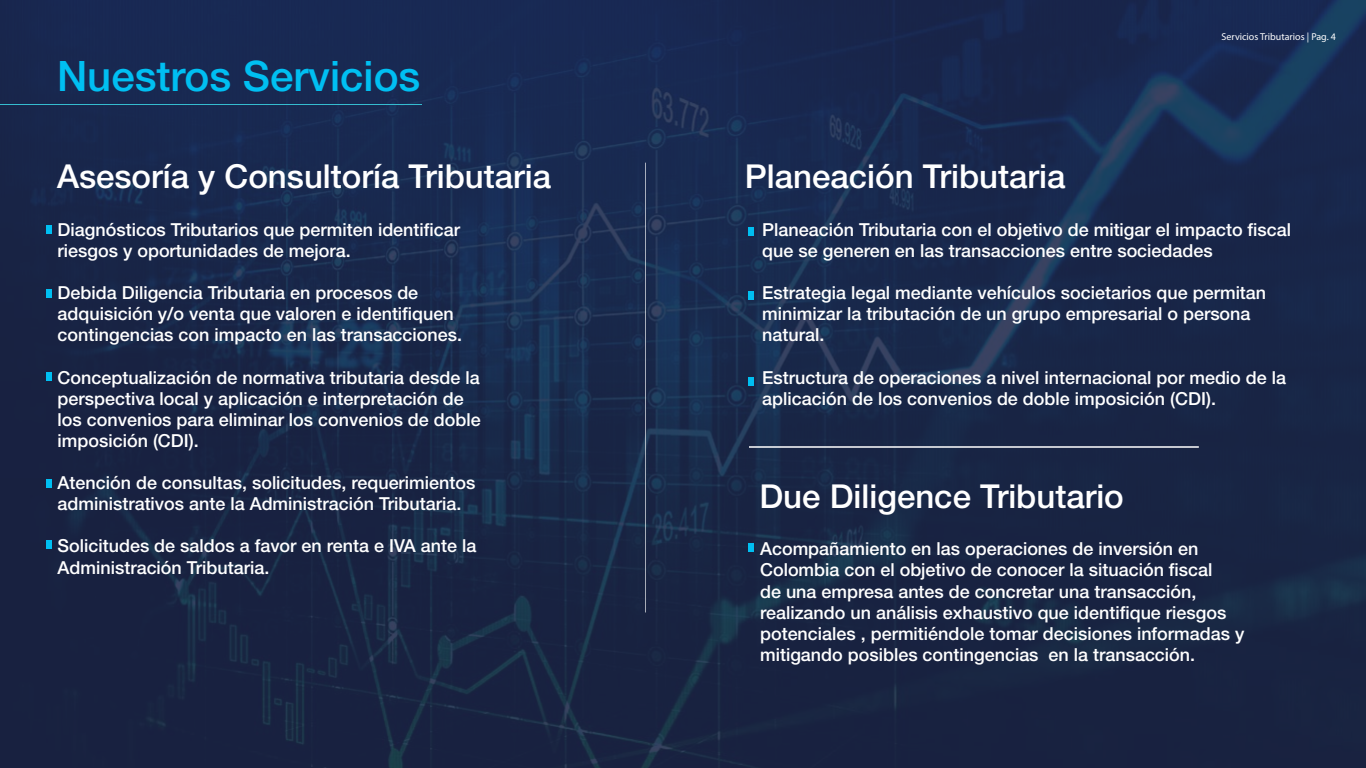
<style>
.page{position:relative;width:1366px;height:768px;background:#1c264a}
.page>*{position:absolute;margin:0;border:0;box-sizing:border-box;transform-origin:0 0}
.t1{font:500 42px "Helvetica Neue";color:#00bff2}
.t2{font:500 33px "Helvetica Neue";color:#fff}
.t3{font:500 17.9px/21.1px "Helvetica Neue";color:#fff}
.t4{font:10px "Myriad Pro";color:#fff}
</style>
<div class="page">
<hr style="left:0;top:104px;width:422px;height:1px;background:#35bccf">
<div style="left:46px;top:225px;width:5px;height:9px;background:#00bff2"></div>
<div style="left:46px;top:289px;width:5px;height:9px;background:#00bff2"></div>
<div style="left:46px;top:373px;width:5px;height:8px;background:#00bff2"></div>
<div style="left:46px;top:479px;width:5px;height:9px;background:#00bff2"></div>
<div style="left:749px;top:291px;width:5px;height:9px;background:#00bff2"></div>
<div style="left:46px;top:541px;width:5px;height:8px;background:#00bff2"></div>
<div style="left:749px;top:227px;width:5px;height:9px;background:#00bff2"></div>
<div style="left:749px;top:377px;width:5px;height:9px;background:#00bff2"></div>
<hr style="left:644px;top:163px;width:2px;height:449px;background:#fff">
<div style="left:748px;top:544px;width:6px;height:8px;background:#00bff2"></div>
<hr style="left:749px;top:446px;width:450px;height:2px;background:#fff">
<h1 class="t1" style="left:57px;top:51px;width:365px">Nuestros Servicios</h1>
<p class="t4" style="left:1221px;top:30px;width:116px">Servicios Tributarios | Pag. 4</p>
<h2 class="t2" style="left:57px;top:157px;width:496px">Asesoría y Consultoría Tributaria</h2>
<h2 class="t2" style="left:745px;top:157px;width:322px">Planeación Tributaria</h2>
<p class="t3" style="left:58px;top:219px;width:404px">Diagnósticos Tributarios que permiten identificar riesgos y oportunidades de mejora.</p>
<p class="t3" style="left:58px;top:282px;width:406px">Debida Diligencia Tributaria en procesos de adquisición y/o venta que valoren e identifiquen contingencias con impacto en las transacciones.</p>
<p class="t3" style="left:58px;top:366px;width:425px">Conceptualización de normativa tributaria desde la perspectiva local y aplicación e interpretación de los convenios para eliminar los convenios de doble imposición (CDI).</p>
<p class="t3" style="left:58px;top:472px;width:419px">Atención de consultas, solicitudes, requerimientos administrativos ante la Administración Tributaria.</p>
<p class="t3" style="left:58px;top:535px;width:420px">Solicitudes de saldos a favor en renta e IVA ante la<br>Administración Tributaria.</p>
<p class="t3" style="left:762px;top:219px;width:530px">Planeación Tributaria con el objetivo de mitigar el impacto fiscal que se generen en las transacciones entre sociedades</p>
<p class="t3" style="left:762px;top:282px;width:505px">Estrategia legal mediante vehículos societarios que permitan minimizar la tributación de un grupo empresarial o persona natural.</p>
<p class="t3" style="left:762px;top:366px;width:525px">Estructura de operaciones a nivel internacional por medio de la aplicación de los convenios de doble imposición (CDI).</p>
<h2 class="t2" style="left:759px;top:476px;width:366px">Due Diligence Tributario</h2>
<p class="t3" style="left:760px;top:538px;width:486px">Acompañamiento en las operaciones de inversión en Colombia con el objetivo de conocer la situación fiscal<br>de una empresa antes de concretar una transacción, realizando un análisis exhaustivo que identifique riesgos potenciales , permitiéndole tomar decisiones informadas y mitigando posibles contingencias en la transacción.</p>
</div>
